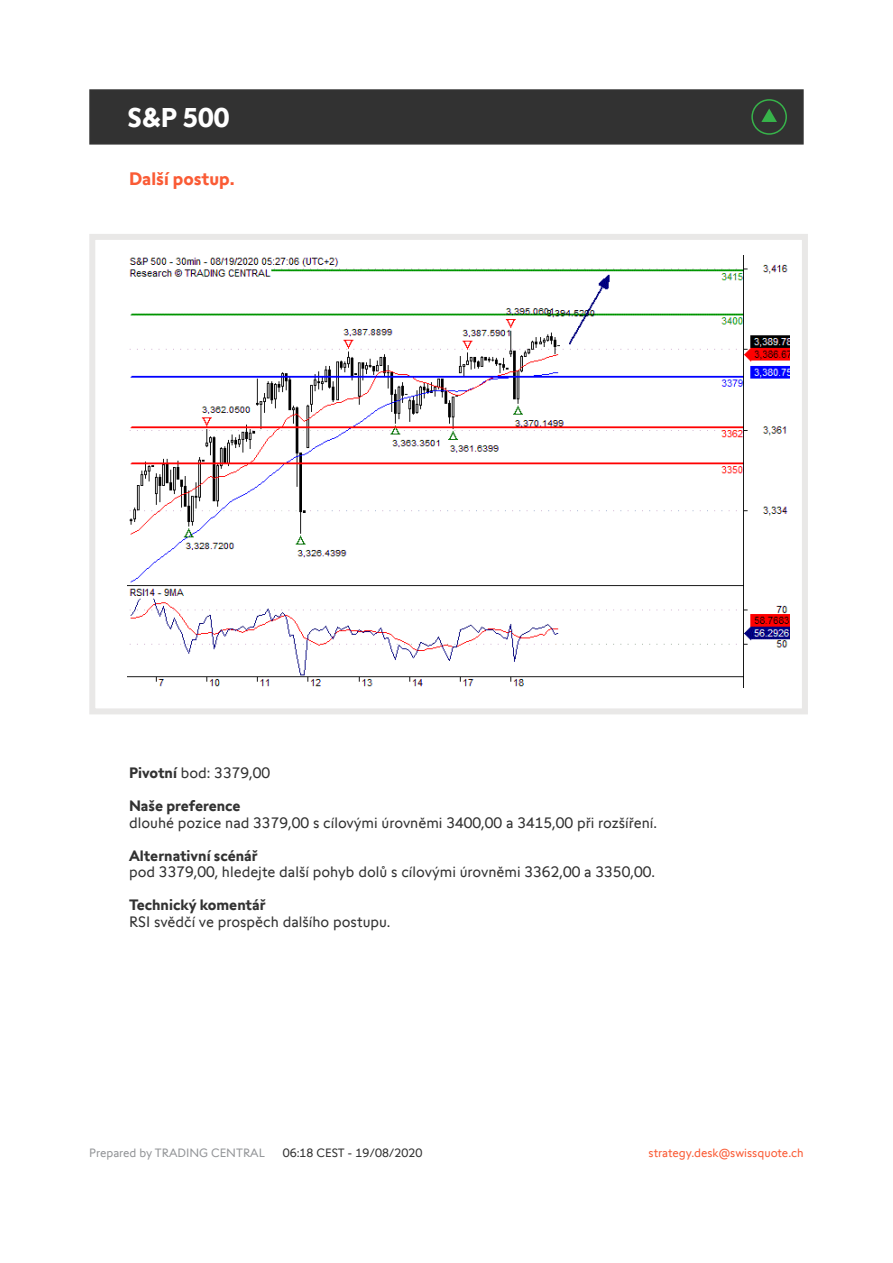
<style>
.page{position:relative;width:893px;height:1263px;background:#fff}
.page>*{position:absolute;margin:0;border:0;box-sizing:border-box;transform-origin:0 0}
.t1{font:700 27px "Swissquote CT";color:#fff}
.t2{font:700 18px "Swissquote CT";color:#fa5b35}
.t3{font:15px "Swissquote CT";color:#323232}
.t4{font:700 15px "Swissquote CT";color:#323232}
.t5{font:12px "Swissquote CT";color:#fa5b35}
.t6{font:12px "Swissquote CT";color:#939598}
.t7{font:12px "Swissquote CT";color:#323232}
.s1{font-weight:700}
</style>
<div class="page">
<div style="left:89px;top:234px;width:719px;height:480px;border:6px solid #e9e8e7"></div>
<div style="left:89px;top:89px;width:715px;height:56px;background:#323232;border:2px solid #323232"></div>
<img style="left:128px;top:255px;width:661px;height:432px">
<svg style="left:751px;top:99px;width:36px;height:36px"></svg>
<h1 class="t1" style="left:128px;top:101px;width:103px">S&amp;P 500</h1>
<p class="t2" style="left:129px;top:168px;width:107px">Další postup.</p>
<p class="t3" style="left:129px;top:764px;width:143px"><span class="s1">Pivotní</span> bod: 3379,00</p>
<p class="t4" style="left:129px;top:797px;width:113px">Naše preference</p>
<p class="t3" style="left:129px;top:814px;width:530px">dlouhé pozice nad 3379,00 s cílovými úrovněmi 3400,00 a 3415,00 při rozšíření.</p>
<p class="t4" style="left:129px;top:846px;width:130px">Alternativní scénář</p>
<p class="t3" style="left:129px;top:863px;width:528px">pod 3379,00, hledejte další pohyb dolů s cílovými úrovněmi 3362,00 a 3350,00.</p>
<p class="t4" style="left:129px;top:896px;width:138px">Technický komentář</p>
<p class="t3" style="left:129px;top:913px;width:263px">RSI svědčí ve prospěch dalšího postupu.</p>
<p class="t6" style="left:89px;top:1145px;width:177px">Prepared by TRADING CENTRAL</p>
<p class="t7" style="left:283px;top:1145px;width:141px">06:18 CEST - 19/08/2020</p>
<p class="t5" style="left:649px;top:1145px;width:157px">strategy.desk@swissquote.ch</p>
</div>
